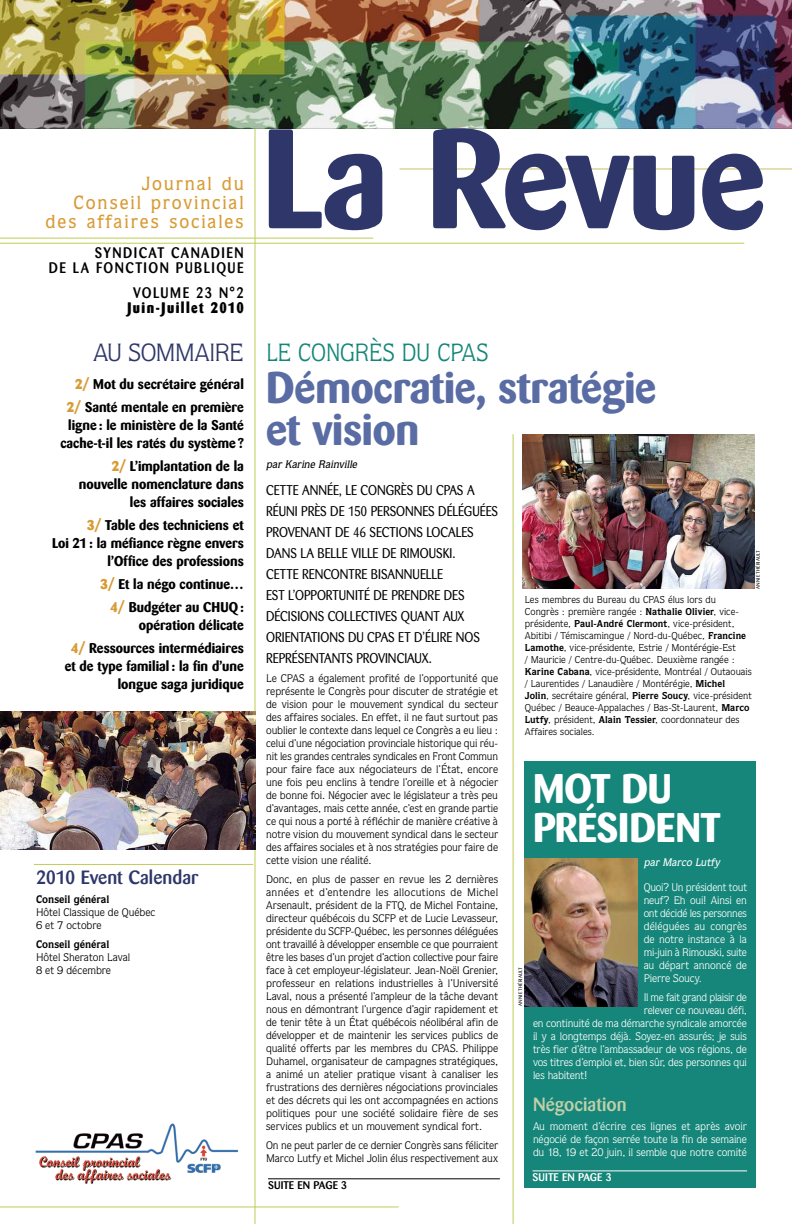
<style>
.page{position:relative;width:792px;height:1224px;background:#fff}
.page>*{position:absolute;margin:0;border:0;box-sizing:border-box;transform-origin:0 0}
.t1{font:700 140px "Barmeno";letter-spacing:-.015em;color:#2f376a}
.t2{font:700 44px/42px "Barmeno";letter-spacing:-.005em;color:#5a6ca4}
.t3{font:700 41px/39px "Barmeno";letter-spacing:-.005em;color:#fff}
.t4{font:25px "Quorum IT Cby BT";letter-spacing:-.02em;color:#158679;scale:.95 1}
.t5{font:25px "Quorum IT Cby BT";letter-spacing:-.035em;color:#2f376a}
.t6{font:500 19.2px/19px "Quorum IT Cby BT";letter-spacing:.095em;color:#d89c36;text-align:right}
.t7{font:500 19px "Barmeno";letter-spacing:.005em;color:#2f376a}
.t8{font:500 19px "Barmeno";letter-spacing:.005em;color:#c0cfaa}
.t9{font:500 15.1px/15px "Barmeno";letter-spacing:.105em;color:#000;text-align:right;scale:.91 1}
.t10{font:800 15.1px "Barmeno";letter-spacing:.105em;color:#000;scale:.91 1}
.t11{font:700 14px/18px "Barmeno";color:#000;text-align:right}
.t12{font:14px/21px "Barmeno";letter-spacing:-.005em;color:#000;scale:.9 1}
.t13{font:11px/13px "Quorum IT Cby BT";letter-spacing:-.005em;color:#000}
.t14{font:11px/13px "Quorum IT Cby BT";letter-spacing:-.015em;color:#fff;text-align:justify}
.t15{font:700 11px "Quorum IT Cby BT";color:#000}
.t16{font:italic 500 11px "Quorum IT Cby BT";color:#000}
.t17{font:italic 500 11px "Quorum IT Cby BT";color:#fff}
.t18{font:500 11px "Barmeno";color:#000}
.t19{font:500 11px "Barmeno";color:#fff}
.t20{font:10px/12px "Quorum IT Cby BT";color:#000}
.t21{font:5px "Barmeno";letter-spacing:.02em;color:#000}
.s1{font-weight:800;color:#d89c36}
.s2{font-weight:700}
</style>
<div class="page">
<img style="left:0;top:0;width:792px;height:129px">
<hr style="left:0;top:243px;width:744px;height:1px;background:#c1cc55">
<hr style="left:0;top:238px;width:373px;height:1px;background:#c1cc55">
<hr style="left:0;top:1207px;width:399px;height:1px;background:#c1cc55">
<img style="left:35px;top:1123px;width:203px;height:61px">
<hr style="left:513px;top:434px;width:1px;height:790px;background:#c1cc55">
<hr style="left:255px;top:129px;width:1px;height:1095px;background:#c1cc55">
<hr style="left:400px;top:169px;width:392px;height:1px;background:#cabf62">
<hr style="left:34px;top:864px;width:219px;height:1px;background:#c1cc55">
<div style="left:524px;top:762px;width:232px;height:426px;background:#158679"></div>
<img style="left:524px;top:859px;width:114px;height:147px">
<hr style="left:268px;top:1178px;width:232px;height:1px;background:#000">
<hr style="left:533px;top:1171px;width:214px;height:1px;background:#fff">
<img style="left:0;top:712px;width:255px;height:137px">
<img style="left:522px;top:434px;width:232px;height:155px">
<h3 class="t6" style="left:46px;top:174px;width:200px">Journal du<br>Conseil provincial des affaires sociales</h3>
<h3 class="t9" style="left:49px;top:245px;width:216px">SYNDICAT CANADIEN<br>DE LA FONCTION PUBLIQUE</h3>
<h3 class="t9" style="left:133px;top:285px;width:123px">VOLUME 23 N°2</h3>
<h3 class="t10" style="left:127px;top:298px;width:130px">Juin-Juillet 2010</h3>
<h3 class="t5" style="left:94px;top:337px;width:152px">AU SOMMAIRE</h3>
<p class="t11" style="left:67px;top:372px;width:178px;line-height:23px;text-align:center"><span class="s1">2/</span> Mot du secrétaire général<br><span class="s1">2/</span> Santé mentale en première</p>
<p class="t11" style="left:60px;top:416px;width:185px;text-align:center">ligne : le ministère de la Santé cache-t-il les ratés du système ?</p>
<p class="t11" style="left:79px;top:457px;width:167px"><span class="s1">2/</span> L’implantation de la nouvelle nomenclature dans les affaires sociales</p>
<p class="t11" style="left:52px;top:516px;width:193px"><span class="s1">3/</span> Table des techniciens et<br>Loi 21: la méfiance règne envers l’Office des professions</p>
<p class="t11" style="left:100px;top:572px;width:145px;line-height:23px"><span class="s1">3/</span> Et la négo continue…<br><span class="s1">4/</span> Budgéter au CHUQ:</p>
<p class="t11" style="left:71px;top:613px;width:174px;line-height:23px">opération délicate<br><span class="s1">4/</span> Ressources intermédiaires</p>
<p class="t11" style="left:65px;top:657px;width:181px">et de type familial: la fin d’une longue saga juridique</p>
<h3 class="t7" style="left:36px;top:867px;width:164px">2010 EVENT CALENDAR</h3>
<p class="t15" style="left:36px;top:893px;width:75px">Conseil général</p>
<p class="t13" style="left:36px;top:906px;width:121px">Hôtel Classique de Québec<br>6 et 7 octobre</p>
<p class="t15" style="left:36px;top:938px;width:75px">Conseil général</p>
<p class="t13" style="left:36px;top:951px;width:96px">Hôtel Sheraton Laval<br>8 et 9 décembre</p>
<h1 class="t1" style="left:262px;top:95px;width:506px">La Revue</h1>
<h3 class="t4" style="left:266px;top:337px;width:236px">LE CONGRÈS DU CPAS</h3>
<h2 class="t2" style="left:266px;top:366px;width:392px">Démocratie, stratégie et vision</h2>
<p class="t16" style="left:266px;top:457px;width:95px">par Karine Rainville</p>
<p class="t12" style="left:266px;top:479px;width:259px">CETTE ANNÉE, LE CONGRÈS DU CPAS A<br>RÉUNI PRÈS DE 150 PERSONNES DÉLÉGUÉES<br>PROVENANT DE 46 SECTIONS LOCALES<br>DANS LA BELLE VILLE DE RIMOUSKI.<br>CETTE RENCONTRE BISANNUELLE<br>EST L’OPPORTUNITÉ DE PRENDRE DES<br>DÉCISIONS COLLECTIVES QUANT AUX<br>ORIENTATIONS DU CPAS ET D’ÉLIRE NOS<br>REPRÉSENTANTS PROVINCIAUX.</p>
<p class="t13" style="left:266px;top:671px;width:234px;text-align:justify">Le CPAS a également profité de l’opportunité que représente le Congrès pour discuter de stratégie et de vision pour le mouvement syndical du secteur des affaires sociales. En effet, il ne faut surtout pas oublier le contexte dans lequel ce Congrès a eu lieu : celui d’une négociation provinciale historique qui réu&shy;nit les grandes centrales syndicales en Front Commun pour faire face aux négociateurs de l’État, encore une fois peu enclins à tendre l’oreille et à négocier de bonne foi. Négocier avec le législateur a très peu d’avantages, mais cette année, c’est en grande partie ce qui nous a porté à réfléchir de manière créative à notre vision du mouvement syndical dans le secteur des affaires sociales et à nos stratégies pour faire de cette vision une réalité.</p>
<p class="t13" style="left:266px;top:872px;width:234px;text-align:justify">Donc, en plus de passer en revue les 2 dernières années et d’entendre les allocutions de Michel Arsenault, président de la FTQ, de Michel Fontaine, directeur québécois du SCFP et de Lucie Levasseur, présidente du SCFP-Québec, les personnes déléguées ont travaillé à développer ensemble ce que pourraient être les bases d’un projet d’action collective pour faire face à cet employeur-législateur. Jean-Noël Grenier, professeur en relations industrielles à l’Université Laval, nous a présenté l’ampleur de la tâche devant nous en démontrant l’urgence d’agir rapidement et de tenir tête à un État québécois néolibéral afin de développer et de maintenir les services publics de qualité offerts par les membres du CPAS. Philippe Duhamel, organisateur de campagnes stratégiques, a animé un atelier pratique visant à canaliser les frustrations des dernières négociations provinciales et des décrets qui les ont accompagnées en actions politiques pour une société solidaire fière de ses services publics et un mouvement syndical fort.</p>
<p class="t13" style="left:266px;top:1138px;width:233px">On ne peut parler de ce dernier Congrès sans féliciter<br>Marco Lutfy et Michel Jolin élus respectivement aux</p>
<p class="t21" style="left:755px;top:589px;width:40px;rotate:-90deg">ANNIE THÉRIAULT</p>
<p class="t20" style="left:525px;top:593px;width:228px">Les membres du Bureau du CPAS élus lors du Congrès : première rangée : <span class="s2">Nathalie Olivier</span>, vice&shy;présidente, <span class="s2">Paul-André Clermont</span>, vice-président, Abitibi / Témiscamingue / Nord-du-Québec, <span class="s2">Francine Lamothe</span>, vice-présidente, Estrie / Montérégie-Est<br>/ Mauricie / Centre-du-Québec. Deuxième rangée :<br><span class="s2">Karine Cabana</span>, vice-présidente, Montréal / Outaouais / Laurentides / Lanaudière / Montérégie, <span class="s2">Michel<br>Jolin</span>, secrétaire général, <span class="s2">Pierre Soucy</span>, vice-président Québec / Beauce-Appalaches / Bas-St-Laurent, <span class="s2">Marco Lutfy</span>, président, <span class="s2">Alain Tessier</span>, coordonnateur des Affaires sociales.</p>
<h3 class="t3" style="left:533px;top:769px;width:189px">MOT DU<br>PRÉSIDENT</h3>
<p class="t17" style="left:644px;top:855px;width:78px">par Marco Lutfy</p>
<p class="t14" style="left:644px;top:881px;width:105px">Quoi? Un président tout neuf? Eh oui! Ainsi en ont décidé les personnes déléguées au congrès de notre instance à la mi-juin à Rimouski, suite au départ annoncé de Pierre Soucy.</p>
<p class="t14" style="left:644px;top:991px;width:105px">Il me fait grand plaisir de</p>
<p class="t14" style="left:644px;top:1004px;width:105px">relever ce nouveau défi,</p>
<p class="t14" style="left:533px;top:1017px;width:215px">en continuité de ma démarche syndicale amorcée</p>
<p class="t14" style="left:533px;top:1030px;width:216px">il y a longtemps déjà. Soyez-en assurés; je suis</p>
<p class="t14" style="left:533px;top:1043px;width:215px">très fier d’être l’ambassadeur de vos régions, de</p>
<p class="t14" style="left:533px;top:1056px;width:216px">vos titres d’emploi et, bien sûr, des personnes qui</p>
<p class="t14" style="left:533px;top:1069px;width:56px">les habitent!</p>
<h3 class="t8" style="left:533px;top:1093px;width:95px">NÉGOCIATION</h3>
<p class="t14" style="left:533px;top:1120px;width:216px">Au moment d’écrire ces lignes et après avoir négocié de façon serrée toute la fin de semaine du 18, 19 et 20 juin, il semble que notre comité</p>
<p class="t21" style="left:518px;top:1006px;width:40px;rotate:-90deg">ANNIE THÉRIAULT</p>
<p class="t18" style="left:268px;top:1179px;width:7px">SUITE</p>
<p class="t18" style="left:298px;top:1179px;width:51px">EN PAGE 3</p>
<p class="t19" style="left:533px;top:1171px;width:7px">SUITE</p>
<p class="t19" style="left:562px;top:1171px;width:51px">EN PAGE 3</p>
</div>
